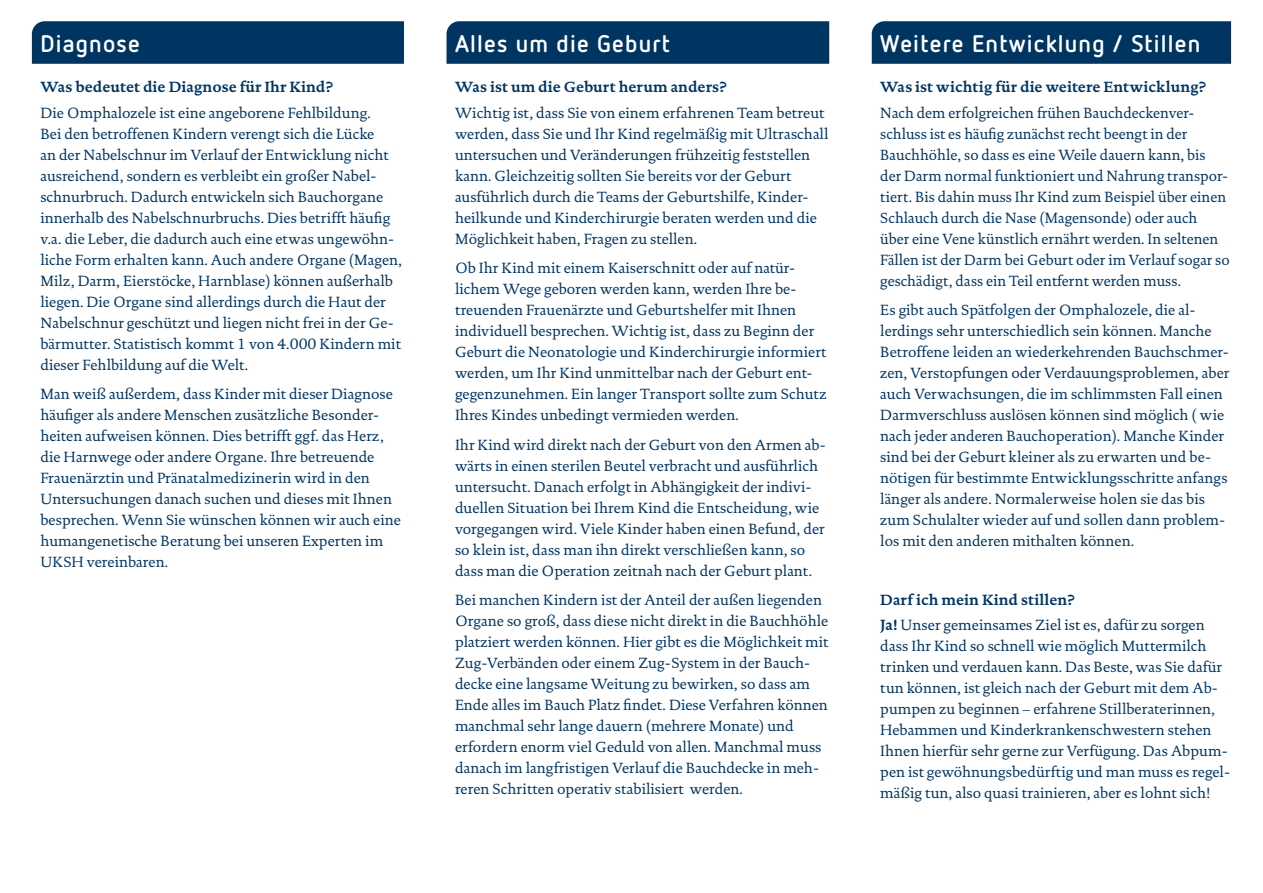
<style>
.page{position:relative;width:1263px;height:893px;background:#fff}
.page>*{position:absolute;margin:0;border:0;box-sizing:border-box;transform-origin:0 0}
.t1{font:700 24px "Netto OT";letter-spacing:.05em;color:#fff}
.t2{font:15px/21px "DTL Documenta TOT";color:#003562}
.t3{font:700 15px "DTL Documenta TOT";color:#003562}
.s1{font-weight:700}
</style>
<div class="page">
<div style="left:32px;top:21px;width:372px;height:43px;background:#003562"></div>
<div style="left:446px;top:21px;width:383px;height:43px;background:#003562"></div>
<div style="left:872px;top:21px;width:359px;height:43px;background:#003562"></div>
<h1 class="t1" style="left:40px;top:28px;width:101px">Diagnose</h1>
<h1 class="t1" style="left:455px;top:28px;width:217px">Alles um die Geburt</h1>
<h1 class="t1" style="left:880px;top:28px;width:322px">Weitere Entwicklung / Stillen</h1>
<p class="t3" style="left:40px;top:78px;width:294px">Was bedeutet die Diagnose für Ihr Kind?</p>
<p class="t2" style="left:40px;top:102px;width:363px">Die Omphalozele ist eine angeborene Fehlbildung.<br>Bei den betroffenen Kindern verengt sich die Lücke<br>an der Nabelschnur im Verlauf der Entwicklung nicht ausreichend, sondern es verbleibt ein großer Nabel&shy;schnurbruch. Dadurch entwickeln sich Bauchorgane innerhalb des Nabelschnurbruchs. Dies betrifft häufig v.a. die Leber, die dadurch auch eine etwas ungewöhn&shy;liche Form erhalten kann. Auch andere Organe (Magen, Milz, Darm, Eierstöcke, Harnblase) können außerhalb liegen. Die Organe sind allerdings durch die Haut der Nabelschnur geschützt und liegen nicht frei in der Ge&shy;bärmutter. Statistisch kommt 1 von 4.000 Kindern mit dieser Fehlbildung auf die Welt.</p>
<p class="t2" style="left:40px;top:383px;width:362px">Man weiß außerdem, dass Kinder mit dieser Diagnose häufiger als andere Menschen zusätzliche Besonder&shy;heiten aufweisen können. Dies betrifft ggf. das Herz, die Harnwege oder andere Organe. Ihre betreuende Frauenärztin und Pränatalmedizinerin wird in den Untersuchungen danach suchen und dieses mit Ihnen besprechen. Wenn Sie wünschen können wir auch eine humangenetische Beratung bei unseren Experten im UKSH vereinbaren.</p>
<p class="t3" style="left:455px;top:78px;width:273px">Was ist um die Geburt herum anders?</p>
<p class="t2" style="left:455px;top:102px;width:375px">Wichtig ist, dass Sie von einem erfahrenen Team betreut werden, dass Sie und Ihr Kind regelmäßig mit Ultraschall untersuchen und Veränderungen frühzeitig feststellen kann. Gleichzeitig sollten Sie bereits vor der Geburt ausführlich durch die Teams der Geburtshilfe, Kinder&shy;heilkunde und Kinderchirurgie beraten werden und die Möglichkeit haben, Fragen zu stellen.</p>
<p class="t2" style="left:455px;top:257px;width:373px">Ob Ihr Kind mit einem Kaiserschnitt oder auf natür&shy;lichem Wege geboren werden kann, werden Ihre be&shy;treuenden Frauenärzte und Geburtshelfer mit Ihnen individuell besprechen. Wichtig ist, dass zu Beginn der Geburt die Neonatologie und Kinderchirurgie informiert werden, um Ihr Kind unmittelbar nach der Geburt ent&shy;gegenzunehmen. Ein langer Transport sollte zum Schutz Ihres Kindes unbedingt vermieden werden.</p>
<p class="t2" style="left:455px;top:434px;width:372px">Ihr Kind wird direkt nach der Geburt von den Armen ab&shy;wärts in einen sterilen Beutel verbracht und ausführlich untersucht. Danach erfolgt in Abhängigkeit der indivi&shy;duellen Situation bei Ihrem Kind die Entscheidung, wie vorgegangen wird. Viele Kinder haben einen Befund, der so klein ist, dass man ihn direkt verschließen kann, so dass man die Operation zeitnah nach der Geburt plant.</p>
<p class="t2" style="left:455px;top:589px;width:375px">Bei manchen Kindern ist der Anteil der außen liegenden Organe so groß, dass diese nicht direkt in die Bauchhöhle platziert werden können. Hier gibt es die Möglichkeit mit Zug-Verbänden oder einem Zug-System in der Bauch&shy;decke eine langsame Weitung zu bewirken, so dass am Ende alles im Bauch Platz findet. Diese Verfahren können manchmal sehr lange dauern (mehrere Monate) und erfordern enorm viel Geduld von allen. Manchmal muss danach im langfristigen Verlauf die Bauchdecke in meh&shy;reren Schritten operativ stabilisiert werden.</p>
<p class="t3" style="left:880px;top:78px;width:327px">Was ist wichtig für die weitere Entwicklung?</p>
<p class="t2" style="left:880px;top:102px;width:351px">Nach dem erfolgreichen frühen Bauchdeckenver&shy;schluss ist es häufig zunächst recht beengt in der Bauchhöhle, so dass es eine Weile dauern kann, bis der Darm normal funktioniert und Nahrung transpor&shy;tiert. Bis dahin muss Ihr Kind zum Beispiel über einen Schlauch durch die Nase (Magensonde) oder auch über eine Vene künstlich ernährt werden. In seltenen Fällen ist der Darm bei Geburt oder im Verlauf sogar so geschädigt, dass ein Teil entfernt werden muss.</p>
<p class="t2" style="left:880px;top:299px;width:351px">Es gibt auch Spätfolgen der Omphalozele, die al&shy;lerdings sehr unterschiedlich sein können. Manche Betroffene leiden an wiederkehrenden Bauchschmer&shy;zen, Verstopfungen oder Verdauungsproblemen, aber auch Verwachsungen, die im schlimmsten Fall einen Darmverschluss auslösen können sind möglich ( wie nach jeder anderen Bauchoperation). Manche Kinder sind bei der Geburt kleiner als zu erwarten und be&shy;nötigen für bestimmte Entwicklungsschritte anfangs länger als andere. Normalerweise holen sie das bis zum Schulalter wieder auf und sollen dann problem&shy;los mit den anderen mithalten können.</p>
<p class="t2" style="left:880px;top:587px;width:326px;line-height:25.2px"><span class="s1">Darf ich mein Kind stillen?<br>Ja!</span> Unser gemeinsames Ziel ist es, dafür zu sorgen</p>
<p class="t2" style="left:880px;top:636px;width:351px">dass Ihr Kind so schnell wie möglich Muttermilch trinken und verdauen kann. Das Beste, was Sie dafür tun können, ist gleich nach der Geburt mit dem Ab&shy;pumpen zu beginnen – erfahrene Stillberaterinnen, Hebammen und Kinderkrankenschwestern stehen Ihnen hierfür sehr gerne zur Verfügung. Das Abpum&shy;pen ist gewöhnungsbedürftig und man muss es regel&shy;mäßig tun, also quasi trainieren, aber es lohnt sich!</p>
</div>
